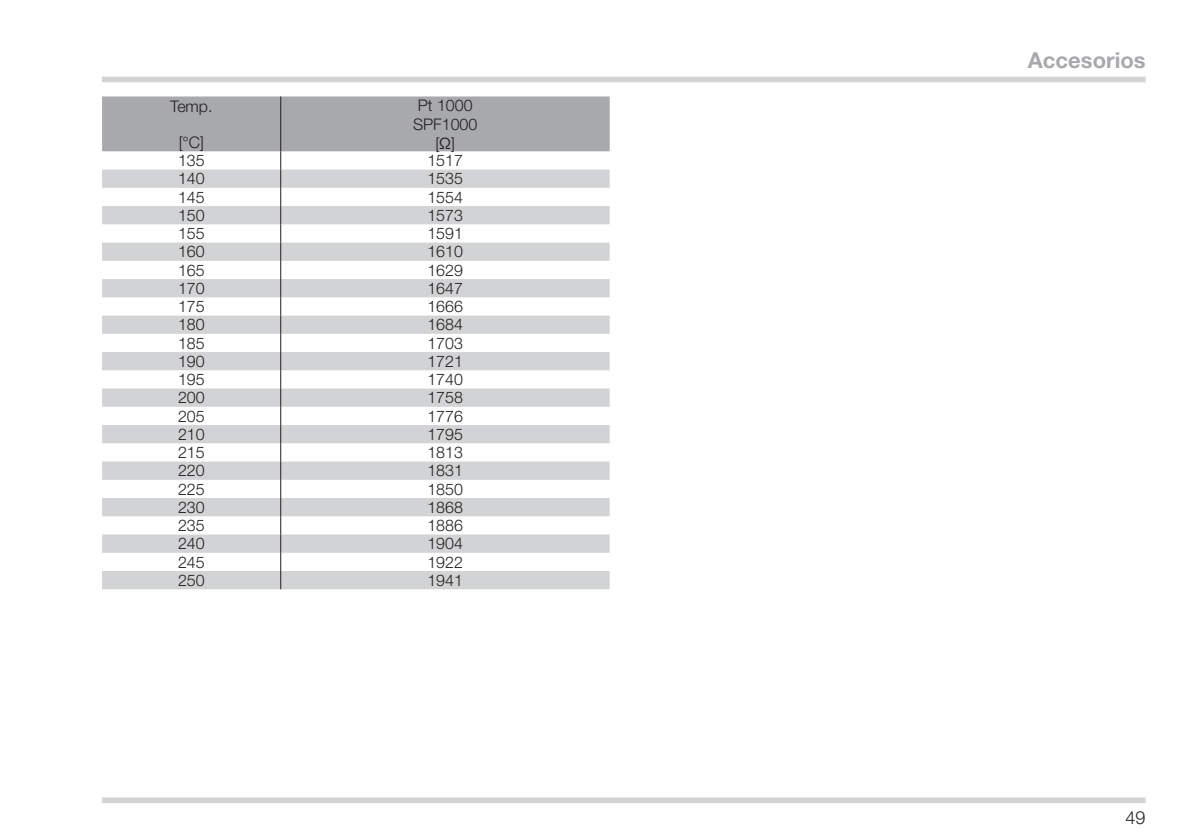
<style>
.page{position:relative;width:1191px;height:840px;background:#fff}
.page>*{position:absolute;margin:0;border:0;box-sizing:border-box;transform-origin:0 0}
.t1{font:700 22px "Helvetica Neue LT Pro";color:#a7a9ac}
.t2{font:300 18px "Helvetica Neue LT Pro";color:#231f20}
.t3{font:300 16px/19.6px "Helvetica Neue LT Pro";color:#231f20}
</style>
<div class="page">
<div style="left:102px;top:77px;width:1043px;height:5px;background:#d1d3d4"></div>
<div style="left:102px;top:797px;width:1043px;height:5px;background:#d1d3d4"></div>
<svg style="left:102px;top:96px;width:507px;height:493px"></svg>
<p class="t3" style="left:170px;top:97px;width:44px">Temp.</p>
<p class="t3" style="left:179px;top:133px;width:27px">[°C]</p>
<p class="t3" style="left:413px;top:97px;width:66px">Pt 1000<br>SPF1000</p>
<p class="t3" style="left:435px;top:134px;width:21px">[Ω]</p>
<p class="t3" style="left:178px;top:152px;width:28px">135</p>
<p class="t3" style="left:427px;top:152px;width:37px">1517</p>
<p class="t3" style="left:178px;top:170px;width:28px">140</p>
<p class="t3" style="left:427px;top:170px;width:37px">1535</p>
<p class="t3" style="left:178px;top:188px;width:28px">145</p>
<p class="t3" style="left:427px;top:188px;width:37px">1554</p>
<p class="t3" style="left:178px;top:207px;width:28px">150</p>
<p class="t3" style="left:427px;top:207px;width:37px">1573</p>
<p class="t3" style="left:178px;top:225px;width:28px">155</p>
<p class="t3" style="left:427px;top:225px;width:37px">1591</p>
<p class="t3" style="left:178px;top:243px;width:28px">160</p>
<p class="t3" style="left:427px;top:243px;width:37px">1610</p>
<p class="t3" style="left:178px;top:261px;width:28px">165</p>
<p class="t3" style="left:427px;top:261px;width:37px">1629</p>
<p class="t3" style="left:178px;top:279px;width:28px">170</p>
<p class="t3" style="left:427px;top:279px;width:37px">1647</p>
<p class="t3" style="left:178px;top:298px;width:28px">175</p>
<p class="t3" style="left:427px;top:298px;width:37px">1666</p>
<p class="t3" style="left:178px;top:316px;width:28px">180</p>
<p class="t3" style="left:427px;top:316px;width:37px">1684</p>
<p class="t3" style="left:178px;top:334px;width:28px">185</p>
<p class="t3" style="left:427px;top:334px;width:37px">1703</p>
<p class="t3" style="left:178px;top:352px;width:28px">190</p>
<p class="t3" style="left:427px;top:352px;width:37px">1721</p>
<p class="t3" style="left:178px;top:371px;width:28px">195</p>
<p class="t3" style="left:427px;top:371px;width:37px">1740</p>
<p class="t3" style="left:178px;top:389px;width:28px">200</p>
<p class="t3" style="left:427px;top:389px;width:37px">1758</p>
<p class="t3" style="left:178px;top:407px;width:28px">205</p>
<p class="t3" style="left:427px;top:407px;width:37px">1776</p>
<p class="t3" style="left:178px;top:425px;width:28px">210</p>
<p class="t3" style="left:427px;top:425px;width:37px">1795</p>
<p class="t3" style="left:178px;top:443px;width:28px">215</p>
<p class="t3" style="left:427px;top:443px;width:37px">1813</p>
<p class="t3" style="left:178px;top:462px;width:28px">220</p>
<p class="t3" style="left:427px;top:462px;width:37px">1831</p>
<p class="t3" style="left:178px;top:480px;width:28px">225</p>
<p class="t3" style="left:427px;top:480px;width:37px">1850</p>
<p class="t3" style="left:178px;top:498px;width:28px">230</p>
<p class="t3" style="left:427px;top:498px;width:37px">1868</p>
<p class="t3" style="left:178px;top:516px;width:28px">235</p>
<p class="t3" style="left:427px;top:516px;width:37px">1886</p>
<p class="t3" style="left:178px;top:535px;width:28px">240</p>
<p class="t3" style="left:427px;top:535px;width:37px">1904</p>
<p class="t3" style="left:178px;top:553px;width:28px">245</p>
<p class="t3" style="left:427px;top:553px;width:37px">1922</p>
<p class="t3" style="left:178px;top:571px;width:28px">250</p>
<p class="t3" style="left:427px;top:571px;width:37px">1941</p>
<h1 class="t1" style="left:1027px;top:52px;width:119px">Accesorios</h1>
<p class="t2" style="left:1125px;top:811px;width:22px">49</p>
</div>
